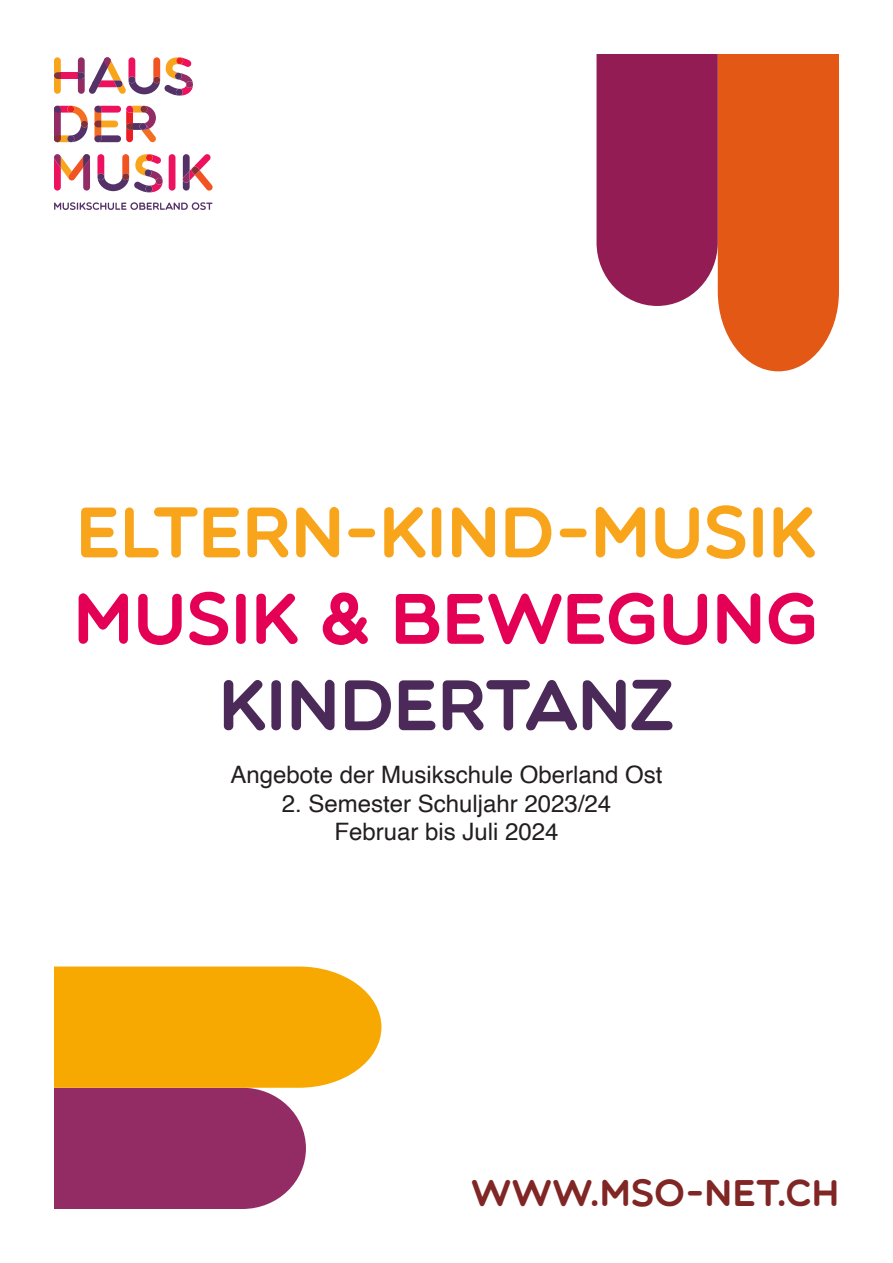
<style>
.page{position:relative;width:893px;height:1263px;background:#fff}
.page>*{position:absolute;margin:0;border:0;box-sizing:border-box;transform-origin:0 0}
.t1{font:72px "Multicolore";letter-spacing:-.005em;color:#f9a51b}
.t2{font:72px "Multicolore";letter-spacing:-.005em;color:#e40055}
.t3{font:72px "Multicolore";letter-spacing:-.005em;color:#4b2a59}
.t4{font:37.5px "Multicolore";letter-spacing:.005em;color:#802625}
.t5{font:24px "Helvetica";color:#231f20}
</style>
<div class="page">
<svg style="left:54px;top:202px;width:159px;height:8px"></svg>
<svg style="left:54px;top:106px;width:34px;height:36px"></svg>
<div style="left:81px;top:121px;width:7px;height:6px;background:#843034;border-radius:50%"></div>
<svg style="left:54px;top:154px;width:36px;height:37px"></svg>
<div style="left:169px;top:154px;width:6px;height:37px;background:#ed115e;border-radius:3px"></div>
<div style="left:61px;top:72px;width:17px;height:7px;background:#ed115e"></div>
<svg style="left:54px;top:57px;width:7px;height:37px"></svg>
<svg style="left:183px;top:154px;width:30px;height:37px"></svg>
<svg style="left:78px;top:57px;width:115px;height:39px"></svg>
<svg style="left:97px;top:154px;width:66px;height:38px"></svg>
<svg style="left:94px;top:106px;width:62px;height:36px"></svg>
<svg style="left:596px;top:54px;width:243px;height:317px"></svg>
<svg style="left:54px;top:966px;width:327px;height:243px"></svg>
<p class="t1" style="left:76px;top:489px;width:742px">ELTERN-KIND-MUSIK</p>
<p class="t2" style="left:73px;top:575px;width:747px">MUSIK &amp; BEWEGUNG</p>
<p class="t3" style="left:219px;top:662px;width:457px">KINDERTANZ</p>
<p class="t5" style="left:230px;top:756px;width:434px">Angebote der Musikschule Oberland Ost</p>
<p class="t5" style="left:282px;top:785px;width:331px">2. Semester Schuljahr 2023/24</p>
<p class="t5" style="left:334px;top:813px;width:226px">Februar bis Juli 2024</p>
<p class="t4" style="left:471px;top:1170px;width:369px">WWW.MSO-NET.CH</p>
</div>
